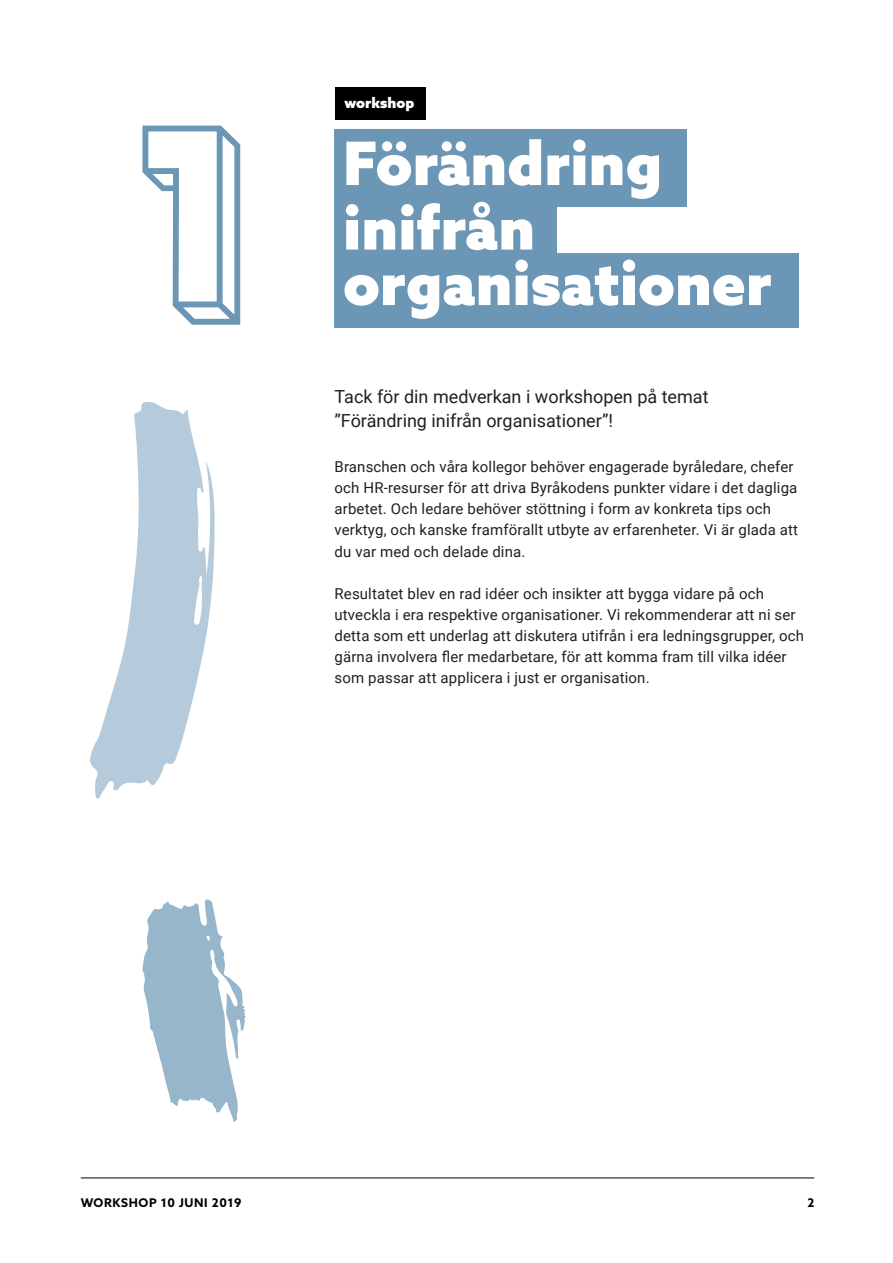
<style>
.page{position:relative;width:893px;height:1263px;background:#fff}
.page>*{position:absolute;margin:0;border:0;box-sizing:border-box;transform-origin:0 0}
.t1{font:900 60px/64.5px "Azo Sans";color:#fff}
.t2{font:18px/24px "Roboto";color:#231f20}
.t3{font:15px/21px "Roboto";letter-spacing:.01em;color:#231f20}
.t4{font:900 14.55px "Azo Sans";color:#fff}
.t5{font:700 12px "Azo Sans";letter-spacing:.05em;color:#000}
</style>
<div class="page">
<hr style="left:81px;top:1177px;width:733px;height:1px;background:#000">
<div style="left:334px;top:130px;width:353px;height:77px;background:#6b96b5"></div>
<div style="left:334px;top:200px;width:223px;height:74px;background:#6b96b5"></div>
<div style="left:334px;top:253px;width:465px;height:74px;background:#6b96b5"></div>
<svg style="left:142px;top:126px;width:98px;height:199px"></svg>
<svg style="left:90px;top:402px;width:125px;height:397px;fill:#b5cada"></svg>
<svg style="left:142px;top:899px;width:104px;height:223px"></svg>
<div style="left:334px;top:87px;width:91px;height:33px;background:#000"></div>
<p class="t4" style="left:344px;top:93px;width:71px">workshop</p>
<h1 class="t1" style="left:343px;top:130px;width:321px">Förändring inifrån</h1>
<h1 class="t1" style="left:343px;top:250px;width:430px">organisationer</h1>
<p class="t2" style="left:334px;top:384px;width:376px">Tack för din medverkan i workshopen på temat ”Förändring inifrån organisationer”!</p>
<p class="t3" style="left:334px;top:456px;width:465px">Branschen och våra kollegor behöver engagerade byråledare, chefer och HR-resurser för att driva Byråkodens punkter vidare i det dagliga arbetet. Och ledare behöver stöttning i form av konkreta tips och verktyg, och kanske framförallt utbyte av erfarenheter. Vi är glada att du var med och delade dina.</p>
<p class="t3" style="left:334px;top:582px;width:471px">Resultatet blev en rad idéer och insikter att bygga vidare på och utveckla i era respektive organisationer. Vi rekommenderar att ni ser detta som ett underlag att diskutera utifrån i era ledningsgrupper, och gärna involvera fler medarbetare, för att komma fram till vilka idéer som passar att applicera i just er organisation.</p>
<p class="t5" style="left:81px;top:1194px;width:162px">WORKSHOP 10 JUNI 2019</p>
<p class="t5" style="left:807px;top:1194px;width:8px">2</p>
</div>
